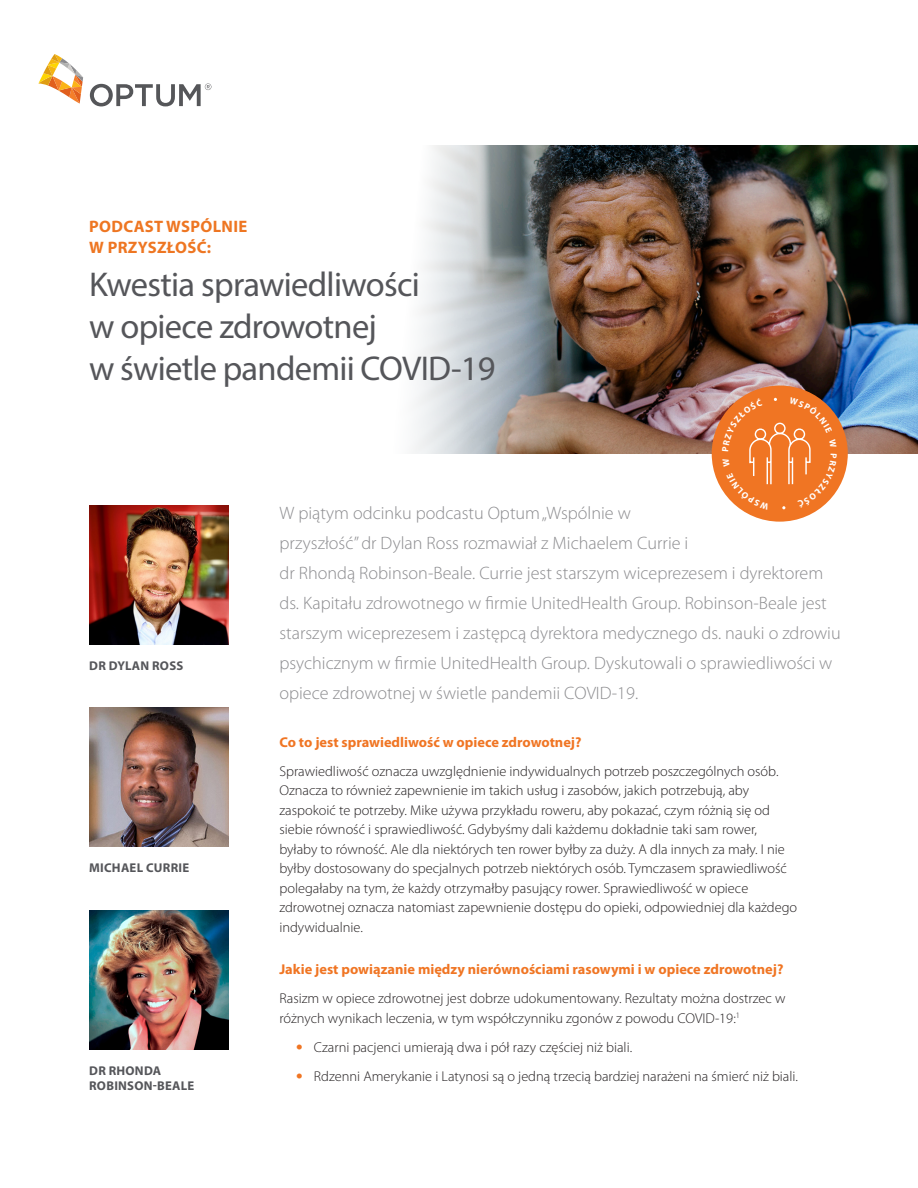
<style>
.page{position:relative;width:918px;height:1188px;background:#fff}
.page>*{position:absolute;margin:0;border:0;box-sizing:border-box;transform-origin:0 0}
.t1{font:34.5px/42px "Myriad Pro";letter-spacing:-.02em;color:#55565a}
.Body{font:300 18px/30px "Myriad Pro";color:#8c8c8f}
.t2{font:700 16.65px/20.2px "Myriad Pro";letter-spacing:.02em;color:#ee7622}
.Body-2{font:300 14.25px/19.5px "Myriad Pro";color:#231f20}
.Body-3{font:700 14.25px "Myriad Pro";color:#f07523}
.t3{font:700 12.75px/15.3px "Myriad Pro";letter-spacing:.02em;color:#55565a}
.s1{font-family:"Frutiger LT Pro";color:#f07523}
</style>
<div class="page">
<img style="left:90px;top:910px;width:138px;height:139px">
<img style="left:90px;top:707px;width:138px;height:139px">
<svg style="left:38px;top:54px;width:45px;height:50px"></svg>
<svg style="left:90px;top:83px;width:121px;height:23px"></svg>
<img style="left:412px;top:146px;width:506px;height:308px">
<img style="left:89px;top:505px;width:139px;height:140px">
<div style="left:712px;top:386px;width:136px;height:136px;background:#f07523;border-radius:50%"></div>
<svg style="left:722px;top:397px;width:115px;height:112px"></svg>
<p class="t2" style="left:89px;top:216px;width:160px">PODCAST WSPÓLNIE<br>W PRZYSZŁOŚĆ:</p>
<p class="t1" style="left:89px;top:262px;width:408px">Kwestia sprawiedliwości<br>w opiece zdrowotnej<br>w świetle pandemii COVID-19</p>
<p class="t3" style="left:89px;top:657px;width:96px">DR DYLAN ROSS</p>
<p class="t3" style="left:89px;top:859px;width:101px">MICHAEL CURRIE</p>
<p class="t3" style="left:89px;top:1062px;width:107px">DR RHONDA<br>ROBINSON-BEALE</p>
<p class="Body" style="left:279px;top:498px;width:563px">W piątym odcinku podcastu Optum „Wspólnie w<br>przyszłość” dr Dylan Ross rozmawiał z Michaelem Currie i<br>dr Rhondą Robinson-Beale. Currie jest starszym wiceprezesem i dyrektorem ds. Kapitału zdrowotnego w firmie UnitedHealth Group. Robinson-Beale jest starszym wiceprezesem i zastępcą dyrektora medycznego ds. nauki o zdrowiu psychicznym w firmie UnitedHealth Group. Dyskutowali o sprawiedliwości w opiece zdrowotnej w świetle pandemii COVID-19.</p>
<p class="Body-3" style="left:279px;top:733px;width:304px">Co to jest sprawiedliwość w opiece zdrowotnej?</p>
<p class="Body-2" style="left:279px;top:761px;width:519px">Sprawiedliwość oznacza uwzględnienie indywidualnych potrzeb poszczególnych osób.<br>Oznacza to również zapewnienie im takich usług i zasobów, jakich potrzebują, aby zaspokoić te potrzeby. Mike używa przykładu roweru, aby pokazać, czym różnią się od siebie równość i sprawiedliwość. Gdybyśmy dali każdemu dokładnie taki sam rower, byłaby to równość. Ale dla niektórych ten rower byłby za duży. A dla innych za mały. I nie byłby dostosowany do specjalnych potrzeb niektórych osób. Tymczasem sprawiedliwość polegałaby na tym, że każdy otrzymałby pasujący rower. Sprawiedliwość w opiece zdrowotnej oznacza natomiast zapewnienie dostępu do opieki, odpowiedniej dla każdego indywidualnie.</p>
<p class="Body-3" style="left:279px;top:960px;width:506px">Jakie jest powiązanie między nierównościami rasowymi i w opiece zdrowotnej?</p>
<p class="Body-2" style="left:279px;top:989px;width:508px">Rasizm w opiece zdrowotnej jest dobrze udokumentowany. Rezultaty można dostrzec w różnych wynikach leczenia, w tym współczynniku zgonów z powodu COVID-19:<sup>1</sup></p>
<p class="Body-2" style="left:296px;top:1037px;width:338px"><span class="s1">•</span> Czarni pacjenci umierają dwa i pół razy częściej niż biali.</p>
<p class="Body-2" style="left:296px;top:1066px;width:504px"><span class="s1">•</span> Rdzenni Amerykanie i Latynosi są o jedną trzecią bardziej narażeni na śmierć niż biali.</p>
</div>
